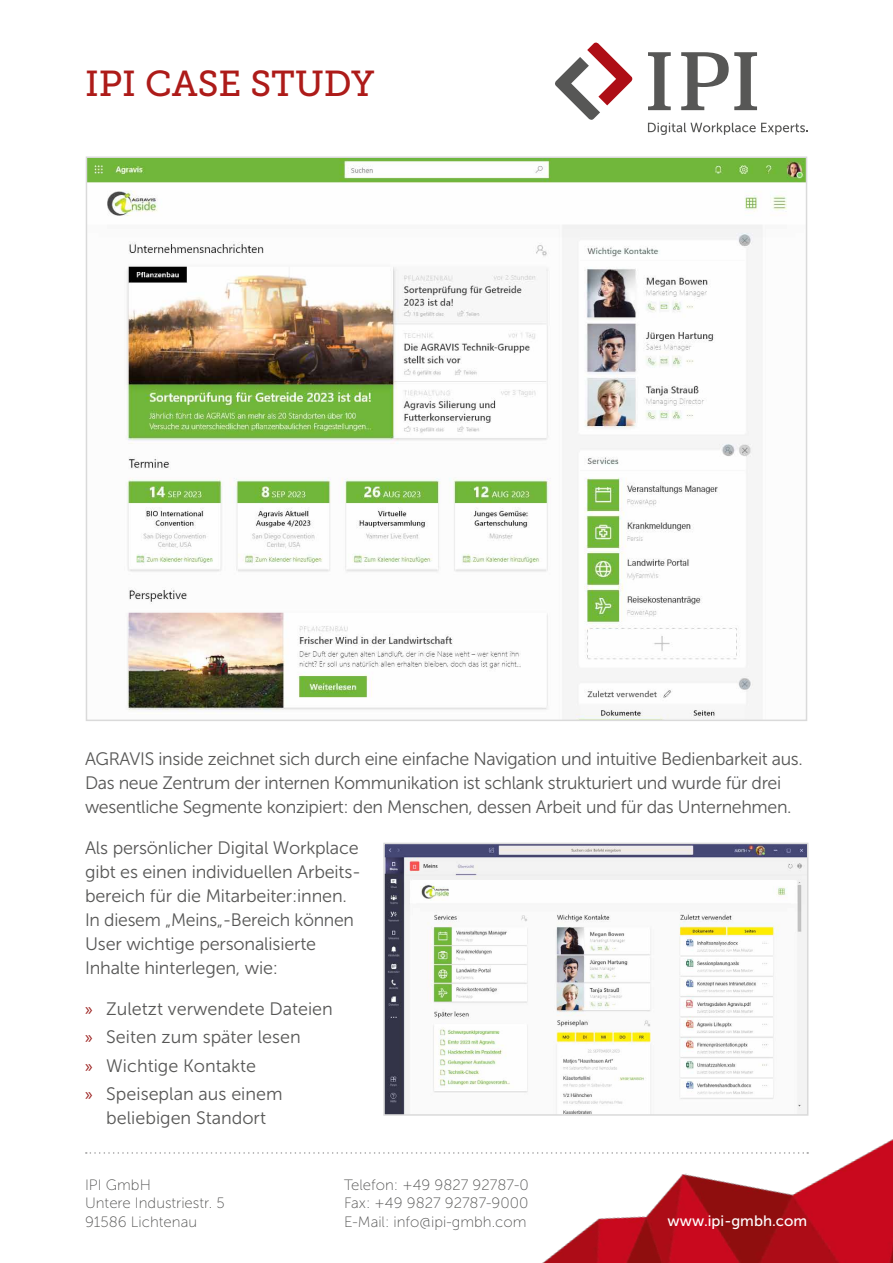
<style>
.page{position:relative;width:893px;height:1263px;background:#fff}
.page>*{position:absolute;margin:0;border:0;box-sizing:border-box;transform-origin:0 0}
.t1{font:36px "Museo Slab 500";color:#ad1b19}
.t2{font:18px/24px "Museo Sans 300";letter-spacing:-.015em;color:#575756}
.t3{font:15px/18.6px "Museo Sans 100";color:#565655}
.t4{font:15px "Museo Sans 500";color:#fff}
.s1{font-family:"Myriad Pro";color:#9b1f1d}
</style>
<div class="page">
<svg style="left:555px;top:43px;width:78px;height:77px"></svg>
<svg style="left:648px;top:52px;width:109px;height:58px"></svg>
<svg style="left:648px;top:123px;width:160px;height:12px"></svg>
<svg style="left:86px;top:1152px;width:360px;height:2px"></svg>
<img style="left:448px;top:1139px;width:445px;height:124px">
<img style="left:89px;top:159px;width:715px;height:559px">
<img style="left:386px;top:846px;width:419px;height:267px">
<div style="left:383px;top:843px;width:425px;height:273px;border:2px solid #dadada"></div>
<h1 class="t1" style="left:85px;top:64px;width:291px">IPI CASE STUDY</h1>
<p class="t2" style="left:85px;top:747px;width:719px">AGRAVIS inside zeichnet sich durch eine einfache Navigation und intuitive Bedienbarkeit aus.<br>Das neue Zentrum der internen Kommunikation ist schlank strukturiert und wurde für drei wesentliche Segmente konzipiert: den Menschen, dessen Arbeit und für das Unternehmen.</p>
<p class="t2" style="left:85px;top:836px;width:277px">Als persönlicher Digital Workplace gibt es einen individuellen Arbeits&shy;bereich für die Mitarbeiter:innen.<br>In diesem „Meins„-Bereich können User wichtige personalisierte Inhalte hinterlegen, wie:</p>
<p class="t2" style="left:85px;top:995px;width:249px;line-height:28.2px"><span class="s1">»</span> Zuletzt verwendete Dateien <span class="s1">»</span> Seiten zum später lesen<br><span class="s1">»</span> Wichtige Kontakte<br><span class="s1">»</span> Speiseplan aus einem</p>
<p class="t2" style="left:106px;top:1106px;width:161px">beliebigen Standort</p>
<p class="t3" style="left:85px;top:1175px;width:141px">IPI GmbH<br>Untere Industriestr. 5<br>91586 Lichtenau</p>
<p class="t3" style="left:344px;top:1175px;width:186px;text-align:justify">Telefon: +49 9827 92787-0<br>Fax: +49 9827 92787-9000<br>E-Mail: info@ipi-gmbh.com</p>
<p class="t4" style="left:668px;top:1213px;width:141px">www.ipi-gmbh.com</p>
</div>
